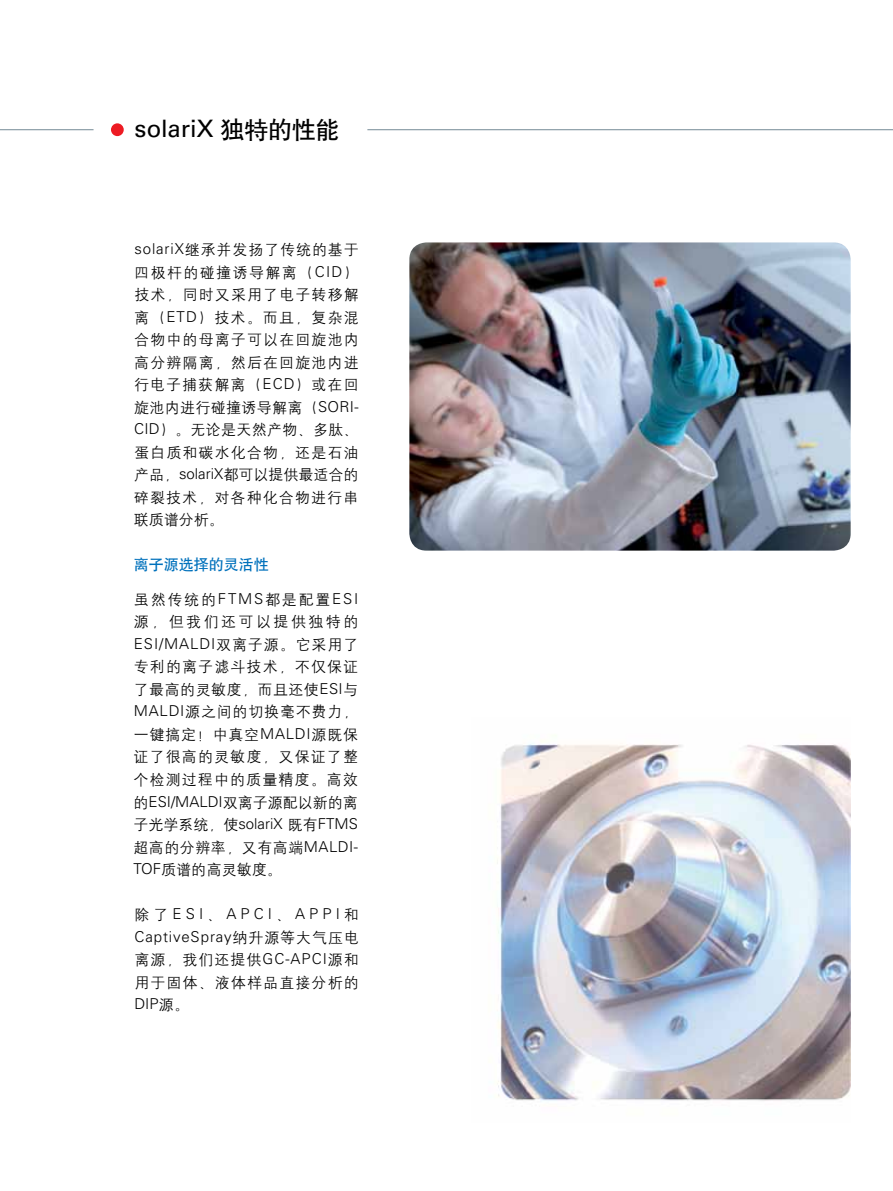
<style>
.page{position:relative;width:893px;height:1191px;background:#fff}
.page>*{position:absolute;margin:0;border:0;box-sizing:border-box;transform-origin:0 0}
.t1{font:24px "Univers LT Std";letter-spacing:-.005em;color:#000}
.t2{font:15px/22.5px "H Yg 2 gj";letter-spacing:.075em;color:#000;text-align:justify}
.t3{font:300 15px/22.5px "Univers LT Std";letter-spacing:.06em;color:#000}
.t4{font:15px/22.5px "H Yg 2 gj";letter-spacing:.165em;color:#000}
.t5{font:15px/22.5px "H Yg 2 gj";letter-spacing:.035em;color:#000}
.t6{font:300 15px "Univers LT Std";color:#000}
.t7{font:15px "H Yb 1 gj";color:#0071bc}
.s1{font-family:"H Yb 1 gj"}
.s2{font-family:"Univers LT Std";font-weight:300}
.s3{font-family:"H Yg 2 gj";font-weight:400}
</style>
<div class="page">
<div style="left:111px;top:123px;width:13px;height:13px;background:#ed1b23;border-radius:50%"></div>
<hr style="left:367px;top:129px;width:526px;height:1px;background:#748a96">
<img style="left:409px;top:242px;width:442px;height:308px">
<img style="left:497px;top:740px;width:353px;height:361px">
<hr style="left:0;top:129px;width:94px;height:1px;background:#748a96">
<h1 class="t1" style="left:135px;top:114px;width:207px">solariX <span class="s1">独特的性能</span></h1>
<p class="t2" style="left:134px;top:238px;width:226px"><span class="s2">solariX</span>继承并发扬了传统的基于四极杆的碰撞诱导解离（<span class="s2">CID</span>）技术，同时又采用了电子转移解离（<span class="s2">ETD</span>）技术。而且，复杂混合物中的母离子可以在回旋池内高分辨隔离，然后在回旋池内进行电子捕获解离（<span class="s2">ECD</span>）或在回旋池内进行碰撞诱导解离（<span class="s2">SORI-CID</span>）。无论是天然产物、多肽、蛋白质和碳水化合物，还是石油产品，<span class="s2">solariX</span>都可以提供最适合的碎裂技术，对各种化合物进行串联质谱分析。</p>
<p class="t7" style="left:134px;top:557px;width:136px">离子源选择的灵活性</p>
<p class="t4" style="left:134px;top:588px;width:226px">虽然传统的<span class="s2">FTMS</span>都是配置<span class="s2">ESI</span>源，但我们还可以提供独特的</p>
<p class="t3" style="left:134px;top:632px;width:226px">ESI/MALDI<span class="s3">双离子源。它采用了</span></p>
<p class="t2" style="left:133px;top:655px;width:226px">专利的离子滤斗技术，不仅保证了最高的灵敏度，而且还使<span class="s2">ESI</span>与<span class="s2">MALDI</span>源之间的切换毫不费力，一键搞定！中真空<span class="s2">MALDI</span>源既保证了很高的灵敏度，又保证了整个检测过程中的质量精度。高效的<span class="s2">ESI/MALDI</span>双离子源配以新的离</p>
<p class="t6" style="left:133px;top:814px;width:226px"><span class="s3">子光学系统，使</span>solariX <span class="s3">既有</span>FTMS</p>
<p class="t5" style="left:133px;top:835px;width:226px">超高的分辨率，又有高端<span class="s2">MALDI-<br>TOF</span>质谱的高灵敏度。</p>
<p class="t3" style="left:134px;top:902px;width:226px"><span class="s3">除了</span>ESI<span class="s3">、</span>APCI<span class="s3">、</span>APPI<span class="s3">和<br></span>CaptiveSpray<span class="s3">纳升源等大气压电</span></p>
<p class="t2" style="left:134px;top:948px;width:226px">离源，我们还提供<span class="s2">GC-APCI</span>源和用于固体、液体样品直接分析的</p>
<p class="t3" style="left:134px;top:992px;width:56px">DIP<span class="s3">源。</span></p>
</div>
